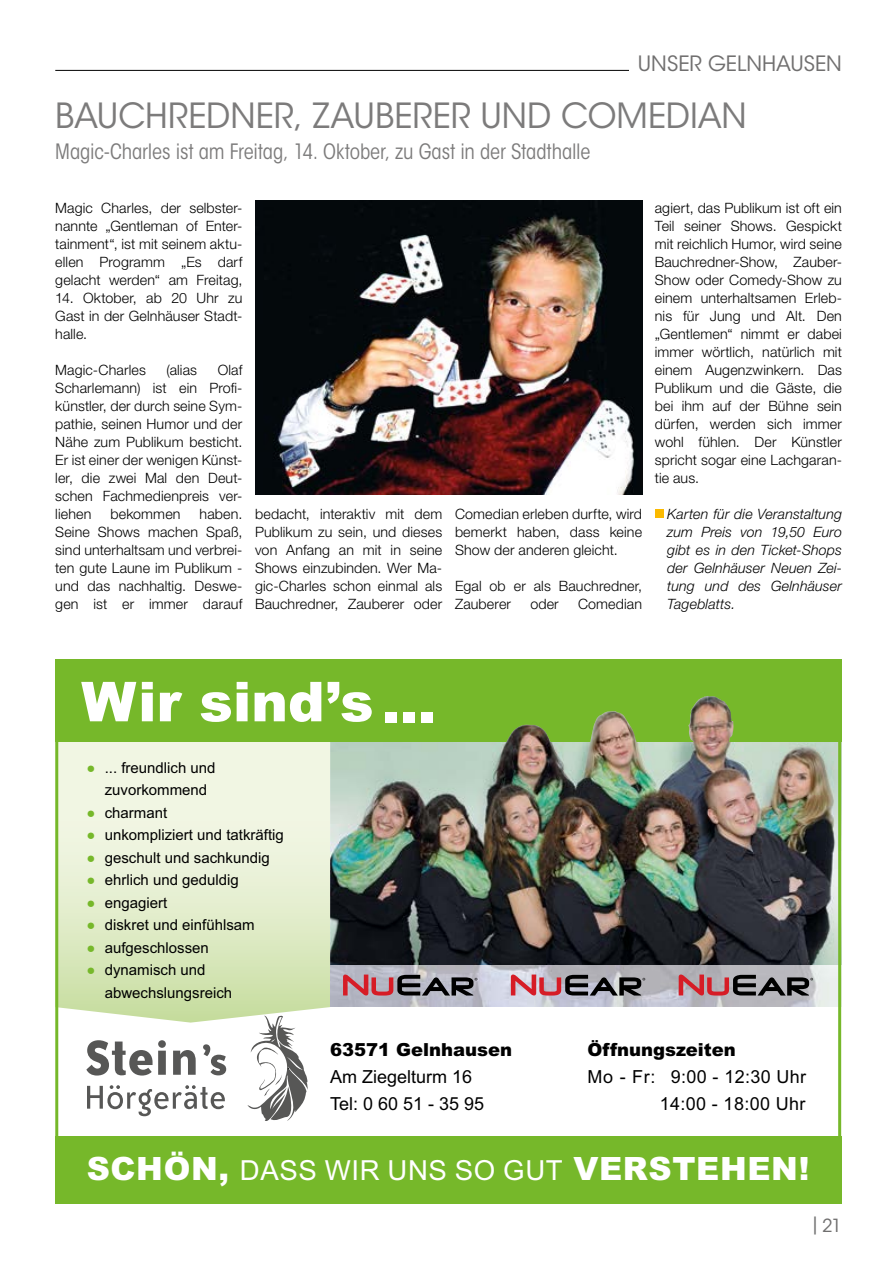
<style>
.page{position:relative;width:893px;height:1263px;background:#fff}
.page>*{position:absolute;margin:0;border:0;box-sizing:border-box;transform-origin:0 0}
.t1{font:900 53.85px "Arial";color:#fff}
.t2{font:34.5px "ITC Avant Garde Std";color:#7c7b7b}
.t3{font:900 32.1px "Arial";letter-spacing:.02em;color:#fff}
.t4{font:condensed 21px "ITC Avant Garde Std";letter-spacing:-.005em;color:#7c7b7b}
.t5{font:21px "ITC Avant Garde Std";color:#706f6f}
.t6{font:18px/27px "Arial";letter-spacing:.02em;color:#000;text-align:right}
.t7{font:900 18px "Arial";color:#000}
.t8{font:18px/27px "Arial";color:#000}
.t9{font:18px "ITC Avant Garde Std";color:#706f6f}
.t10{font:15px/22.5px "Arial";color:#000}
.t11{font:300 14.25px/18px "Helvetica Neue LT Std";letter-spacing:.01em;color:#000;text-align:justify}
.t12{font:italic 300 14.25px/18px "Helvetica Neue LT Std";letter-spacing:.005em;color:#000;text-align:justify}
.s1{color:#76b82a}
.s2{font-weight:400;font-size:27.6px}
</style>
<div class="page">
<hr style="left:55px;top:70px;width:787px;height:1px;background:#000">
<div style="left:629px;top:55px;width:213px;height:16px;background:#fff"></div>
<img style="left:55px;top:659px;width:786px;height:544px">
<div style="left:655px;top:509px;width:8px;height:9px;background:#fbba00"></div>
<img style="left:255px;top:201px;width:387px;height:293px">
<h3 class="t5" style="left:638px;top:50px;width:206px">UNSER GELNHAUSEN</h3>
<h2 class="t2" style="left:55px;top:94px;width:693px">BAUCHREDNER, ZAUBERER UND COMEDIAN</h2>
<h3 class="t4" style="left:55px;top:139px;width:537px">Magic-Charles ist am Freitag, 14. Oktober, zu Gast in der Stadthalle</h3>
<p class="t11" style="left:55px;top:199px;width:189px">Magic Charles, der selbster&shy;nannte „Gentleman of Enter&shy;tainment“, ist mit seinem aktu&shy;ellen Programm „Es darf gelacht werden“ am Freitag,</p>
<p class="t11" style="left:55px;top:289px;width:189px">14. Oktober, ab 20 Uhr zu Gast in der Gelnhäuser Stadt&shy;halle.</p>
<p class="t11" style="left:55px;top:361px;width:92px">Magic-Charles</p>
<p class="t11" style="left:167px;top:361px;width:32px">(alias</p>
<p class="t11" style="left:655px;top:199px;width:189px">agiert, das Publikum ist oft ein Teil seiner Shows. Gespickt mit reichlich Humor, wird seine Bauchredner-Show, Zauber-Show oder Comedy-Show zu einem unterhaltsamen Erleb&shy;nis für Jung und Alt. Den „Gentlemen“ nimmt er dabei immer wörtlich, natürlich mit einem Augenzwinkern. Das Publikum und die Gäste, die bei ihm auf der Bühne sein dürfen, werden sich immer wohl fühlen. Der Künstler spricht sogar eine Lachgaran&shy;tie aus.</p>
<p class="t12" style="left:667px;top:505px;width:176px">Karten für die Veranstaltung zum Preis von 19,50 Euro gibt es in den Ticket-Shops der Gelnhäuser Neuen Zei&shy;tung und des Gelnhäuser Tageblatts.</p>
<p class="t11" style="left:55px;top:361px;width:189px;text-indent:162px">Olaf Scharlemann) ist ein Profi&shy;künstler, der durch seine Sym&shy;pathie, seinen Humor und der Nähe zum Publikum besticht.<br>Er ist einer der wenigen Künst&shy;ler, die zwei Mal den Deut&shy;schen Fachmedienpreis ver&shy;liehen</p>
<p class="t11" style="left:55px;top:505px;width:189px;text-indent:144px">haben.<br>Seine Shows machen Spaß, sind unterhaltsam und verbrei&shy;ten gute Laune im Publikum - und das nachhaltig. Deswe&shy;gen ist er immer darauf</p>
<p class="t11" style="left:255px;top:505px;width:189px">bedacht, interaktiv mit dem Publikum zu sein, und dieses von Anfang an mit in seine Shows einzubinden. Wer Ma&shy;gic-Charles schon einmal als Bauchredner, Zauberer oder</p>
<p class="t11" style="left:455px;top:505px;width:189px">Comedian erleben durfte, wird bemerkt haben, dass keine Show der anderen gleicht.</p>
<p class="t11" style="left:110px;top:505px;width:72px">bekommen</p>
<p class="t11" style="left:455px;top:577px;width:189px">Egal ob er als Bauchredner,<br>Zauberer</p>
<p class="t11" style="left:530px;top:595px;width:30px">oder</p>
<p class="t11" style="left:578px;top:595px;width:66px">Comedian</p>
<p class="t10" style="left:105px;top:756px;width:112px;text-indent:-18px"><span class="s1">●</span> ... freundlich und zuvorkommend</p>
<p class="t10" style="left:86px;top:801px;width:82px"><span class="s1">●</span> charmant</p>
<p class="t10" style="left:86px;top:824px;width:199px"><span class="s1">●</span> unkompliziert und tatkräftig</p>
<p class="t10" style="left:86px;top:846px;width:185px"><span class="s1">●</span> geschult und sachkundig</p>
<p class="t10" style="left:86px;top:869px;width:154px"><span class="s1">●</span> ehrlich und geduldig</p>
<p class="t10" style="left:86px;top:891px;width:82px"><span class="s1">●</span> engagiert</p>
<p class="t10" style="left:86px;top:914px;width:170px"><span class="s1">●</span> diskret und einfühlsam</p>
<p class="t10" style="left:86px;top:936px;width:124px"><span class="s1">●</span> aufgeschlossen</p>
<p class="t10" style="left:105px;top:959px;width:129px;text-indent:-18px"><span class="s1">●</span> dynamisch und abwechslungsreich</p>
<h1 class="t1" style="left:382px;top:664px;width:55px">...</h1>
<p class="t7" style="left:330px;top:1037px;width:184px">63571 Gelnhausen</p>
<p class="t8" style="left:330px;top:1064px;width:156px">Am Ziegelturm 16<br>Tel: 0 60 51 - 35 95</p>
<p class="t7" style="left:588px;top:1037px;width:150px">Öffnungszeiten</p>
<p class="t6" style="left:587px;top:1064px;width:220px">Mo - Fr: 9:00 - 12:30 Uhr<br>14:00 - 18:00 Uhr</p>
<h3 class="t3" style="left:87px;top:1145px;width:724px">SCHÖN, <span class="s2">DASS WIR UNS SO GUT</span> VERSTEHEN!</h3>
<p class="t9" style="left:810px;top:1214px;width:33px">|21</p>
</div>
